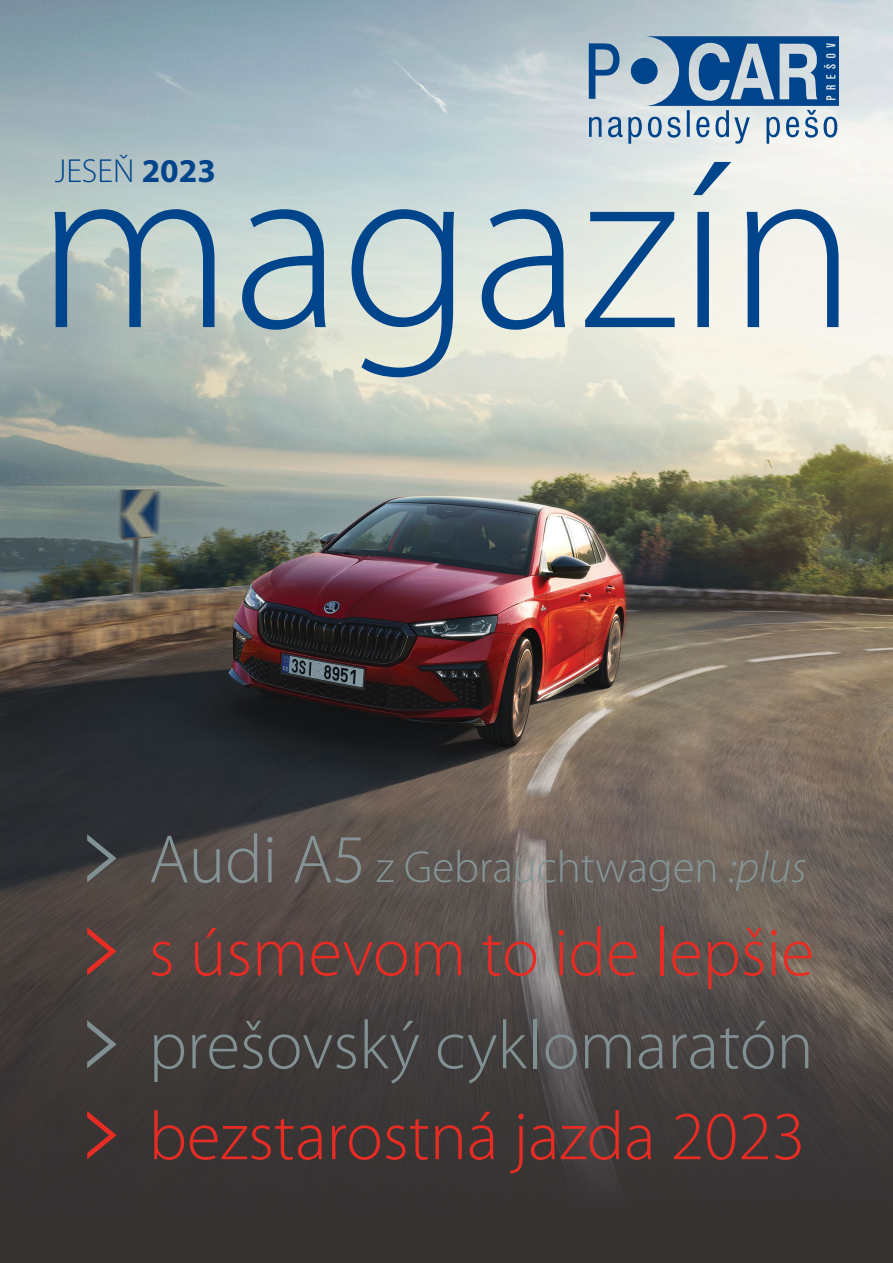
<style>
.page{position:relative;width:893px;height:1263px;background:#373333}
.page>*{position:absolute;margin:0;border:0;box-sizing:border-box;transform-origin:0 0}
.t1{font:300 240px "Myriad Pro";color:#00458b}
.t2{font:300 69px "Myriad Pro";color:#e82c24}
.t3{font:300 69px "Myriad Pro";color:#819193}
.t4{font:300 45px "Myriad Pro";color:#859597}
.t5{font:300 33.45px "Myriad Pro";color:#00458b}
.s1{font-weight:700}
.s2{font-size:69px}
.s3{font-style:italic}
</style>
<div class="page">
<img style="left:0;top:0;width:893px;height:1176px">
<svg style="left:87px;top:834px;width:30px;height:48px"></svg>
<svg style="left:87px;top:927px;width:30px;height:48px"></svg>
<svg style="left:87px;top:1020px;width:30px;height:48px"></svg>
<svg style="left:87px;top:1111px;width:30px;height:48px"></svg>
<svg style="left:589px;top:36px;width:250px;height:108px;background:#81a1bd"></svg>
<p class="t5" style="left:55px;top:153px;width:163px">JESEŇ <span class="s1">2023</span></p>
<h1 class="t1" style="left:36px;top:115px;width:822px">magazín</h1>
<p class="t4" style="left:149px;top:843px;width:660px"><span class="s2">Audi A5</span> z Gebrauchtwagen <span class="s3">:plus</span></p>
<p class="t2" style="left:149px;top:914px;width:667px">s úsmevom to ide lepšie</p>
<p class="t3" style="left:149px;top:1007px;width:666px">prešovský cyklomaratón</p>
<p class="t2" style="left:149px;top:1098px;width:658px">bezstarostná jazda 2023</p>
</div>
